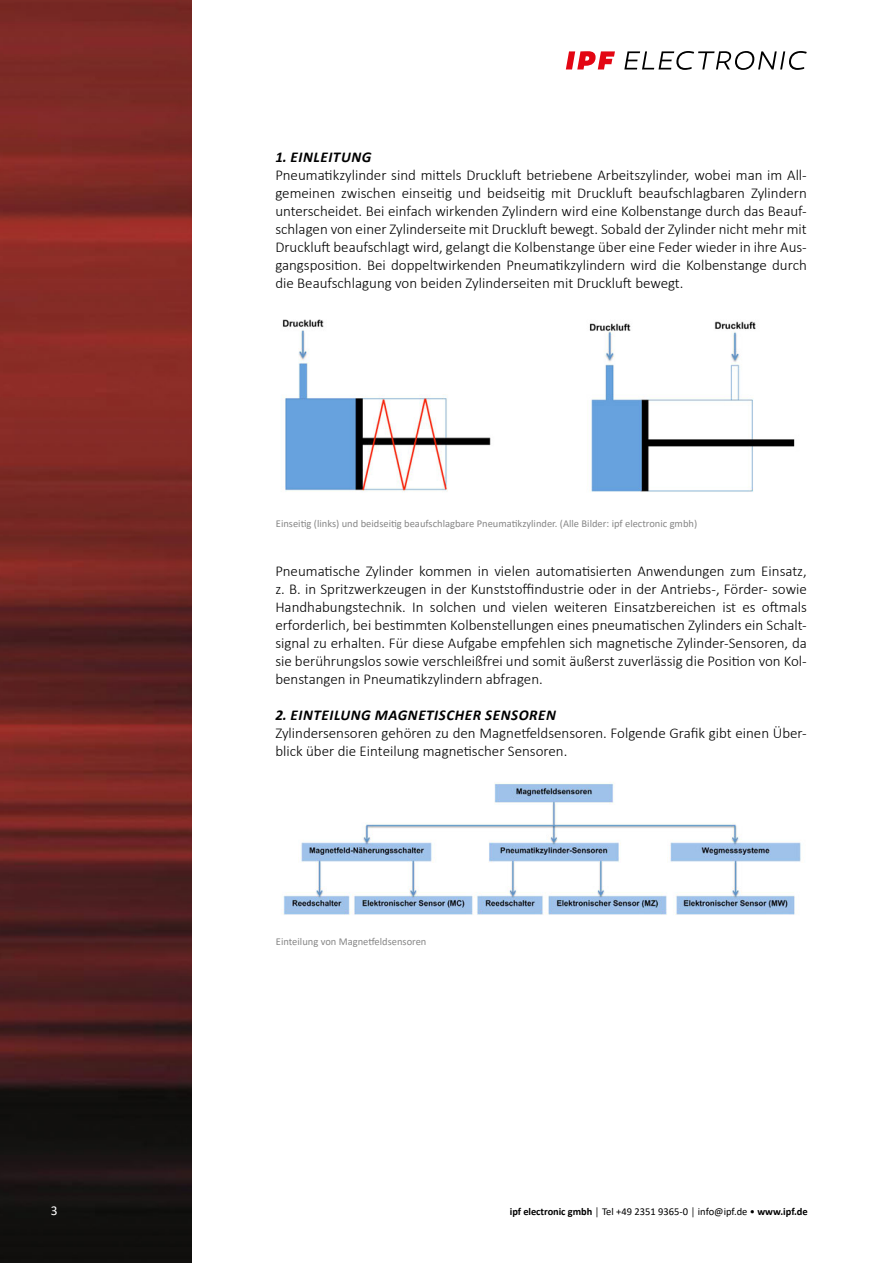
<style>
.page{position:relative;width:893px;height:1263px;background:#fff}
.page>*{position:absolute;margin:0;border:0;box-sizing:border-box;transform-origin:0 0}
.t1{font:300 15px/18px "Calibri";color:#000;text-align:justify}
.t2{font:italic 700 15px "Calibri";letter-spacing:.04em;color:#000}
.t3{font:13.5px "Calibri";color:#fff}
.t4{font:10.5px "Calibri";color:#878787}
.t5{font:10.5px "Calibri";color:#000}
.s1{font-weight:700}
</style>
<div class="page">
<img style="left:0;top:0;width:191px;height:1263px">
<svg style="left:624px;top:51px;width:183px;height:19px"></svg>
<svg style="left:566px;top:51px;width:49px;height:18px"></svg>
<img style="left:282px;top:319px;width:513px;height:173px">
<img style="left:283px;top:782px;width:518px;height:133px">
<p class="t2" style="left:275px;top:146px;width:98px">1. EINLEITUNG</p>
<p class="t1" style="left:275px;top:166px;width:533px">Pneumatikzylinder sind mittels Druckluft betriebene Arbeitszylinder, wobei man im All&shy;gemeinen zwischen einseitig und beidseitig mit Druckluft beaufschlagbaren Zylindern unterscheidet. Bei einfach wirkenden Zylindern wird eine Kolbenstange durch das Beauf&shy;schlagen von einer Zylinderseite mit Druckluft bewegt. Sobald der Zylinder nicht mehr mit Druckluft beaufschlagt wird, gelangt die Kolbenstange über eine Feder wieder in ihre Aus&shy;gangsposition. Bei doppeltwirkenden Pneumatikzylindern wird die Kolbenstange durch die Beaufschlagung von beiden Zylinderseiten mit Druckluft bewegt.</p>
<p class="t4" style="left:276px;top:516px;width:423px">Einseitig (links) und beidseitig beaufschlagbare Pneumatikzylinder. (Alle Bilder: ipf electronic gmbh)</p>
<p class="t1" style="left:275px;top:562px;width:533px">Pneumatische Zylinder kommen in vielen automatisierten Anwendungen zum Einsatz, z. B. in Spritzwerkzeugen in der Kunststoffindustrie oder in der Antriebs-, Förder- sowie Handhabungstechnik. In solchen und vielen weiteren Einsatzbereichen ist es oftmals erforderlich, bei bestimmten Kolbenstellungen eines pneumatischen Zylinders ein Schalt&shy;signal zu erhalten. Für diese Aufgabe empfehlen sich magnetische Zylinder-Sensoren, da sie berührungslos sowie verschleißfrei und somit äußerst zuverlässig die Position von Kol&shy;benstangen in Pneumatikzylindern abfragen.</p>
<p class="t2" style="left:275px;top:704px;width:282px">2. EINTEILUNG MAGNETISCHER SENSOREN</p>
<p class="t1" style="left:275px;top:724px;width:533px">Zylindersensoren gehören zu den Magnetfeldsensoren. Folgende Grafik gibt einen Über&shy;blick über die Einteilung magnetischer Sensoren.</p>
<p class="t4" style="left:276px;top:934px;width:152px">Einteilung von Magnetfeldsensoren</p>
<p class="t3" style="left:51px;top:1201px;width:8px">3</p>
<p class="t5" style="left:510px;top:1204px;width:299px"><span class="s1">ipf electronic gmbh</span> │ Tel +49 2351 9365-0 │ info@ipf.de • <span class="s1">www.ipf.de</span></p>
</div>
